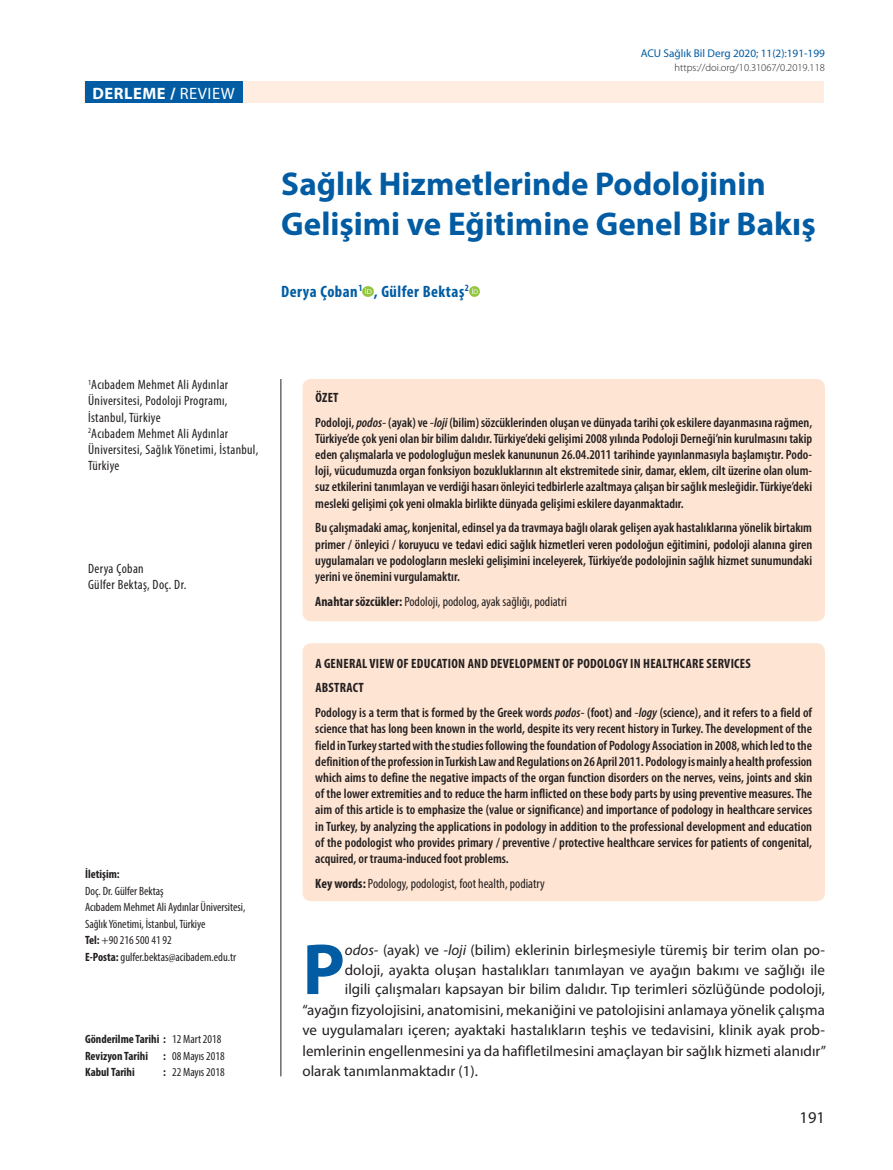
<style>
.page{position:relative;width:893px;height:1170px;background:#fff}
.page>*{position:absolute;margin:0;border:0;box-sizing:border-box;transform-origin:0 0}
.t1{font:700 72.9px "Myriad Pro";color:#015ca3}
.t2{font:700 33px/39.6px "Myriad Pro";color:#015ca3}
.t3{font:700 condensed 16.5px "Myriad Pro";letter-spacing:.03em;color:#015ca3}
.t4{font:700 16.5px "Myriad Pro";letter-spacing:.03em;color:#fff}
.t5{font:16.5px "Myriad Pro";color:#231f20}
.t6{font:15px "Myriad Pro";color:#231f20}
.t7{font:600 condensed 13.5px/16.2px "Myriad Pro";color:#231f20;text-align:justify}
.t8{font:condensed 13.5px/16.2px "Myriad Pro";letter-spacing:.025em;color:#231f20}
.t9{font:condensed 13.5px "Myriad Pro";color:#231f20}
.t10{font:condensed 12px/16.5px "Myriad Pro";color:#231f20}
.t11{font:700 condensed 12px/16.5px "Myriad Pro";color:#231f20}
.t12{font:11.25px "Myriad Pro";color:#015ca3}
.t13{font:300 10.5px "Myriad Pro";color:#231f20}
.s1{font-weight:400}
.s2{font-weight:700}
.s3{font-style:italic}
.s4{font-weight:400;font-style:italic;font-stretch:normal}
</style>
<div class="page">
<div style="left:84px;top:82px;width:740px;height:21px;background:#feede0"></div>
<div style="left:85px;top:82px;width:157px;height:21px;background:#015ca3"></div>
<hr style="left:280px;top:379px;width:1px;height:697px;background:#231f20">
<svg style="left:363px;top:286px;width:10px;height:11px"></svg>
<svg style="left:469px;top:286px;width:11px;height:11px"></svg>
<div style="left:302px;top:379px;width:523px;height:242px;background:#fee4d2;border-radius:9px"></div>
<div style="left:302px;top:643px;width:523px;height:258px;background:#fee4d2;border-radius:9px"></div>
<p class="t4" style="left:93px;top:82px;width:144px">DERLEME / <span class="s1">REVIEW</span></p>
<p class="t12" style="left:641px;top:46px;width:186px">ACU Sağlık Bil Derg 2020; 11(2):191-199</p>
<p class="t13" style="left:675px;top:62px;width:152px">https://doi.org/10.31067/0.2019.118</p>
<h2 class="t2" style="left:281px;top:163px;width:536px">Sağlık Hizmetlerinde Podolojinin<br>Gelişimi ve Eğitimine Genel Bir Bakış</h2>
<p class="t3" style="left:281px;top:281px;width:189px">Derya Çoban<sup>1</sup> , Gülfer Bektaş<sup>2</sup></p>
<p class="t8" style="left:88px;top:376px;width:172px"><sup>1</sup>Acıbadem Mehmet Ali Aydınlar<br>Üniversitesi, Podoloji Programı,<br>İstanbul, Türkiye<br><sup>2</sup>Acıbadem Mehmet Ali Aydınlar<br>Üniversitesi, Sağlık Yönetimi, İstanbul,<br>Türkiye</p>
<p class="t8" style="left:88px;top:559px;width:100px">Derya Çoban<br>Gülfer Bektaş, Doç. Dr.</p>
<p class="t11" style="left:85px;top:865px;width:36px">İletişim:</p>
<p class="t10" style="left:85px;top:882px;width:162px">Doç. Dr. Gülfer Bektaş<br>Acıbadem Mehmet Ali Aydınlar Üniversitesi, Sağlık Yönetimi, İstanbul, Türkiye<br><span class="s2">Tel:</span> +90 216 500 41 92<br><span class="s2">E-Posta:</span> gulfer.bektas@acibadem.edu.tr</p>
<p class="t11" style="left:85px;top:1030px;width:138px">Gönderilme Tarihi : <span class="s1">12 Mart 2018<br></span>Revizyon Tarihi</p>
<p class="t10" style="left:163px;top:1047px;width:63px"><span class="s2">:</span> 08 Mayıs 2018</p>
<p class="t11" style="left:85px;top:1063px;width:51px">Kabul Tarihi</p>
<p class="t10" style="left:163px;top:1063px;width:63px"><span class="s2">:</span> 22 Mayıs 2018</p>
<p class="t7" style="left:315px;top:385px;width:498px;line-height:24.8px"><span class="s2">ÖZET<br></span>Podoloji, <span class="s3">podos</span><span class="s4">-</span> (ayak) ve <span class="s4">-</span><span class="s3">loji</span> (bilim) sözcüklerinden oluşan ve dünyada tarihi çok eskilere dayanmasına rağmen,</p>
<p class="t7" style="left:315px;top:430px;width:498px">Türkiye’de çok yeni olan bir bilim dalıdır. Türkiye’deki gelişimi 2008 yılında Podoloji Derneği’nin kurulmasını takip eden çalışmalarla ve podologluğun meslek kanununun 26.04.2011 tarihinde yayınlanmasıyla başlamıştır. Podo&shy;loji, vücudumuzda organ fonksiyon bozukluklarının alt ekstremitede sinir, damar, eklem, cilt üzerine olan olum&shy;suz etkilerini tanımlayan ve verdiği hasarı önleyici tedbirlerle azaltmaya çalışan bir sağlık mesleğidir. Türkiye’deki mesleki gelişimi çok yeni olmakla birlikte dünyada gelişimi eskilere dayanmaktadır.</p>
<p class="t7" style="left:315px;top:520px;width:498px">Bu çalışmadaki amaç, konjenital, edinsel ya da travmaya bağlı olarak gelişen ayak hastalıklarına yönelik birtakım primer / önleyici / koruyucu ve tedavi edici sağlık hizmetleri veren podoloğun eğitimini, podoloji alanına giren uygulamaları ve podologların mesleki gelişimini inceleyerek, Türkiye’de podolojinin sağlık hizmet sunumundaki yerini ve önemini vurgulamaktır.</p>
<p class="t9" style="left:315px;top:593px;width:253px"><span class="s2">Anahtar sözcükler:</span> Podoloji, podolog, ayak sağlığı, podiatri</p>
<p class="t7" style="left:315px;top:651px;width:498px;line-height:24.8px;text-align:left"><span class="s2">A GENERAL VIEW OF EDUCATION AND DEVELOPMENT OF PODOLOGY IN HEALTHCARE SERVICES<br>ABSTRACT<br></span>Podology is a term that is formed by the Greek words <span class="s3">podos</span><span class="s4">-</span> (foot) and <span class="s4">-</span><span class="s3">logy</span> (science), and it refers to a field of</p>
<p class="t7" style="left:315px;top:721px;width:498px">science that has long been known in the world, despite its very recent history in Turkey. The development of the field in Turkey started with the studies following the foundation of Podology Association in 2008, which led to the definition of the profession in Turkish Law and Regulations on 26 April 2011. Podology is mainly a health profession which aims to define the negative impacts of the organ function disorders on the nerves, veins, joints and skin of the lower extremities and to reduce the harm inflicted on these body parts by using preventive measures. The aim of this article is to emphasize the (value or significance) and importance of podology in healthcare services in Turkey, by analyzing the applications in podology in addition to the professional development and education of the podologist who provides primary / preventive / protective healthcare services for patients of congenital, acquired, or trauma-induced foot problems.</p>
<p class="t9" style="left:315px;top:875px;width:231px"><span class="s2">Key words:</span> Podology, podologist, foot health, podiatry</p>
<h1 class="t1" style="left:302px;top:921px;width:44px">P</h1>
<p class="t6" style="left:345px;top:940px;width:482px"><span class="s3">odos-</span> (ayak) ve <span class="s3">-loji</span> (bilim) eklerinin birleşmesiyle türemiş bir terim olan po-</p>
<p class="t6" style="left:345px;top:960px;width:482px">doloji, ayakta oluşan hastalıkları tanımlayan ve ayağın bakımı ve sağlığı ile</p>
<p class="t6" style="left:345px;top:979px;width:482px">ilgili çalışmaları kapsayan bir bilim dalıdır. Tıp terimleri sözlüğünde podoloji,</p>
<p class="t6" style="left:303px;top:1000px;width:524px">“ayağın fizyolojisini, anatomisini, mekaniğini ve patolojisini anlamaya yönelik çalışma</p>
<p class="t6" style="left:303px;top:1020px;width:524px">ve uygulamaları içeren; ayaktaki hastalıkların teşhis ve tedavisini, klinik ayak prob-</p>
<p class="t6" style="left:303px;top:1041px;width:525px">lemlerinin engellenmesini ya da hafifletilmesini amaçlayan bir sağlık hizmeti alanıdır”</p>
<p class="t6" style="left:303px;top:1061px;width:177px">olarak tanımlanmaktadır (1).</p>
<p class="t5" style="left:799px;top:1106px;width:27px">191</p>
</div>
